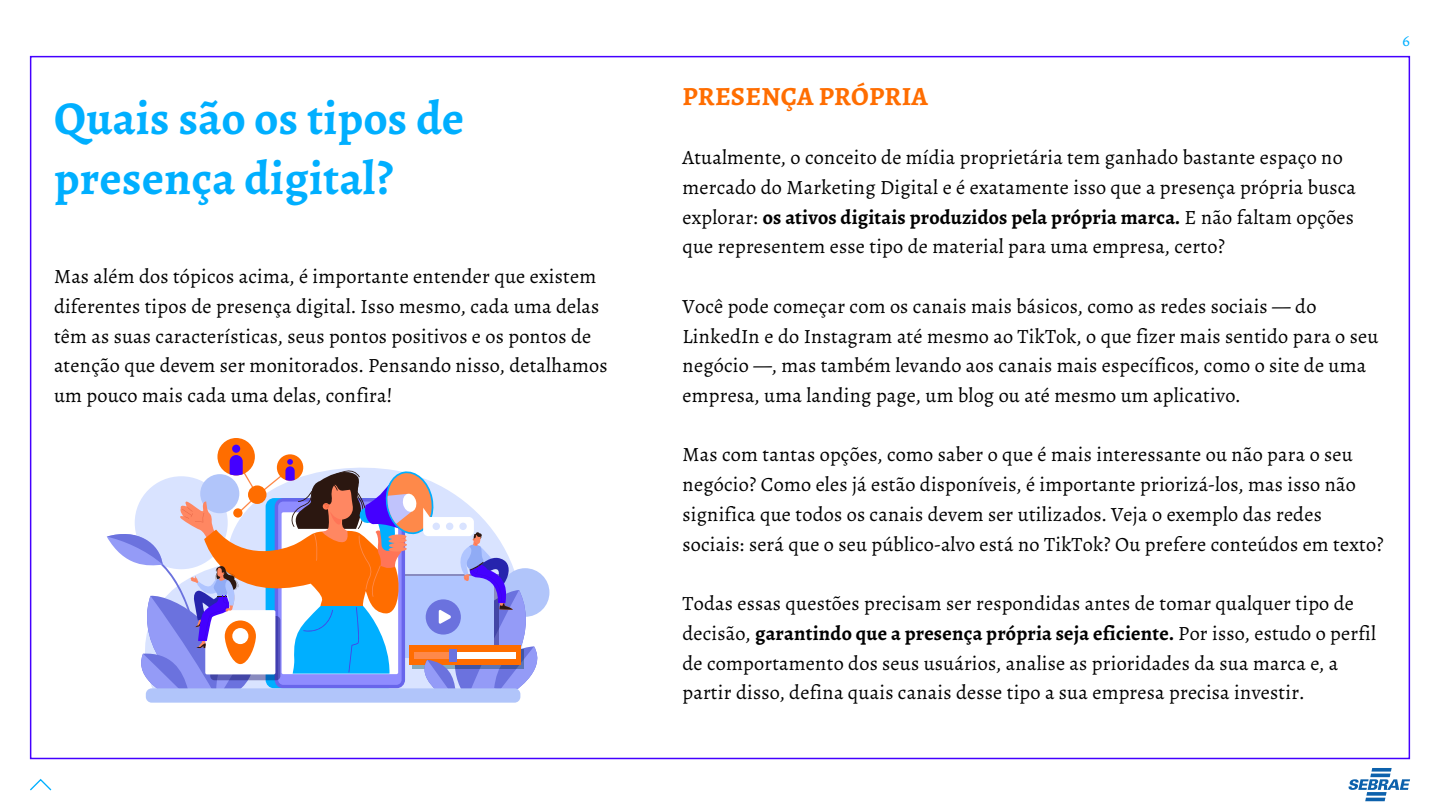
<style>
.page{position:relative;width:1440px;height:810px;background:#fff}
.page>*{position:absolute;margin:0;border:0;box-sizing:border-box;transform-origin:0 0}
.t1{font:700 47.25px/59.5px "Alegreya";letter-spacing:.01em;color:#00afff}
.t2{font:700 26.25px "Alegreya";letter-spacing:.01em;color:#ff6d00}
.t3{font:20.25px/29.7px "Alegreya";letter-spacing:.01em;color:#000}
.t4{font:16.5px "Alegreya";color:#00afff}
.s1{font-weight:700}
</style>
<div class="page">
<svg style="left:30px;top:778px;width:22px;height:13px"></svg>
<div style="left:146px;top:688px;width:374px;height:15px;background:#b1c5fa;border-radius:6px"></div>
<div style="left:217px;top:438px;width:38px;height:37px;background:#ff6d00;border-radius:50%"></div>
<div style="left:232px;top:445px;width:8px;height:8px;background:#40f;border-radius:50%"></div>
<svg style="left:107px;top:455px;width:441px;height:243px"></svg>
<svg style="left:1349px;top:768px;width:61px;height:33px"></svg>
<h1 class="t1" style="left:54px;top:89px;width:412px">Quais são os tipos de presença digital?</h1>
<p class="t3" style="left:54px;top:262px;width:555px">Mas além dos tópicos acima, é importante entender que existem diferentes tipos de presença digital. Isso mesmo, cada uma delas têm as suas características, seus pontos positivos e os pontos de atenção que devem ser monitorados. Pensando nisso, detalhamos um pouco mais cada uma delas, confira!</p>
<p class="t2" style="left:682px;top:79px;width:247px">PRESENÇA PRÓPRIA</p>
<p class="t3" style="left:682px;top:143px;width:675px">Atualmente, o conceito de mídia proprietária tem ganhado bastante espaço no mercado do Marketing Digital e é exatamente isso que a presença própria busca explorar: <span class="s1">os ativos digitais produzidos pela própria marca.</span> E não faltam opções que representem esse tipo de material para uma empresa, certo?</p>
<p class="t3" style="left:682px;top:291px;width:697px">Você pode começar com os canais mais básicos, como as redes sociais — do LinkedIn e do Instagram até mesmo ao TikTok, o que fizer mais sentido para o seu negócio —, mas também levando aos canais mais específicos, como o site de uma empresa, uma landing page, um blog ou até mesmo um aplicativo.</p>
<p class="t3" style="left:682px;top:440px;width:703px">Mas com tantas opções, como saber o que é mais interessante ou não para o seu negócio? Como eles já estão disponíveis, é importante priorizá-los, mas isso não significa que todos os canais devem ser utilizados. Veja o exemplo das redes sociais: será que o seu público-alvo está no TikTok? Ou prefere conteúdos em texto?</p>
<p class="t3" style="left:682px;top:589px;width:695px">Todas essas questões precisam ser respondidas antes de tomar qualquer tipo de decisão, <span class="s1">garantindo que a presença própria seja eficiente.</span> Por isso, estudo o perfil de comportamento dos seus usuários, analise as prioridades da sua marca e, a partir disso, defina quais canais desse tipo a sua empresa precisa investir.</p>
<p class="t4" style="left:1403px;top:30px;width:9px">6</p>
</div>
